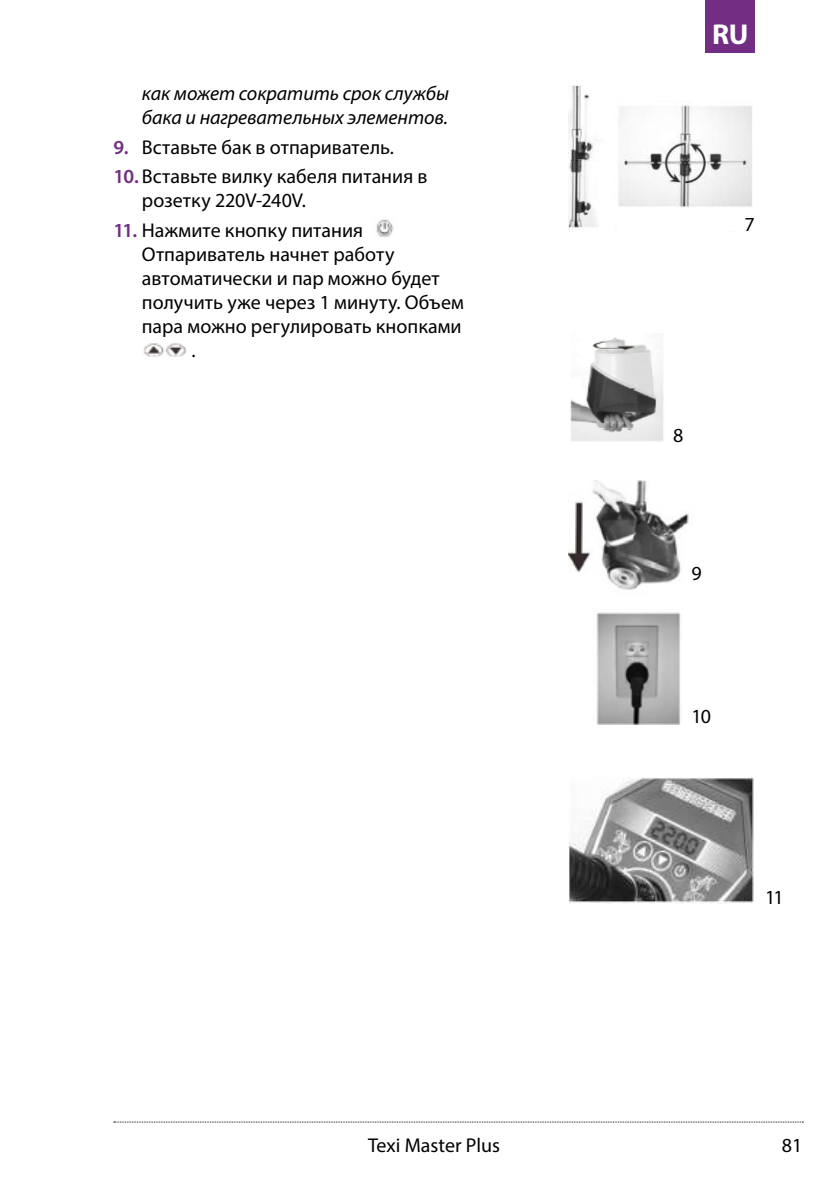
<style>
.page{position:relative;width:840px;height:1191px;background:#fff}
.page>*{position:absolute;margin:0;border:0;box-sizing:border-box;transform-origin:0 0}
.t1{font:700 28.8px "Myriad Pro";color:#fff}
.t2{font:20px/24px "Myriad Pro";color:#000}
.t3{font:italic 20px/24px "Myriad Pro";letter-spacing:-.005em;color:#000}
.s1{font-weight:600;color:#712e82}
</style>
<div class="page">
<div style="left:705px;top:0;width:49px;height:53px;background:#712e82"></div>
<img style="left:568px;top:85px;width:185px;height:146px">
<img style="left:570px;top:335px;width:94px;height:106px">
<img style="left:568px;top:480px;width:121px;height:245px">
<img style="left:568px;top:777px;width:186px;height:127px">
<img style="left:376px;top:219px;width:18px;height:18px">
<img style="left:143px;top:343px;width:44px;height:14px">
<svg style="left:114px;top:1121px;width:687px;height:1px"></svg>
<p class="t3" style="left:142px;top:81px;width:308px">как может сократить срок службы бака и нагревательных элементов.</p>
<p class="t2" style="left:113px;top:135px;width:282px"><span class="s1">9.</span> Вставьте бак в отпариватель.</p>
<p class="t2" style="left:142px;top:164px;width:287px;text-indent:-28px"><span class="s1">10.</span> Вставьте вилку кабеля питания в розетку 220V-240V.</p>
<p class="t2" style="left:113px;top:218px;width:251px"><span class="s1">11.</span> Нажмите кнопку питания</p>
<p class="t2" style="left:142px;top:242px;width:254px">Отпариватель начнет работу</p>
<p class="t2" style="left:142px;top:266px;width:299px">автоматически и пар можно будет</p>
<p class="t2" style="left:142px;top:290px;width:323px">получить уже через 1 минуту. Объем</p>
<p class="t2" style="left:142px;top:314px;width:321px">пара можно регулировать кнопками</p>
<p class="t2" style="left:191px;top:338px;width:6px">.</p>
<h1 class="t1" style="left:711px;top:15px;width:38px">RU</h1>
<p class="t2" style="left:744px;top:212px;width:12px">7</p>
<p class="t2" style="left:672px;top:423px;width:12px">8</p>
<p class="t2" style="left:691px;top:561px;width:12px">9</p>
<p class="t2" style="left:691px;top:704px;width:21px">10</p>
<p class="t2" style="left:764px;top:885px;width:20px">11</p>
<p class="t2" style="left:368px;top:1132px;width:133px">Texi Master Plus</p>
<p class="t2" style="left:781px;top:1132px;width:22px">81</p>
</div>
